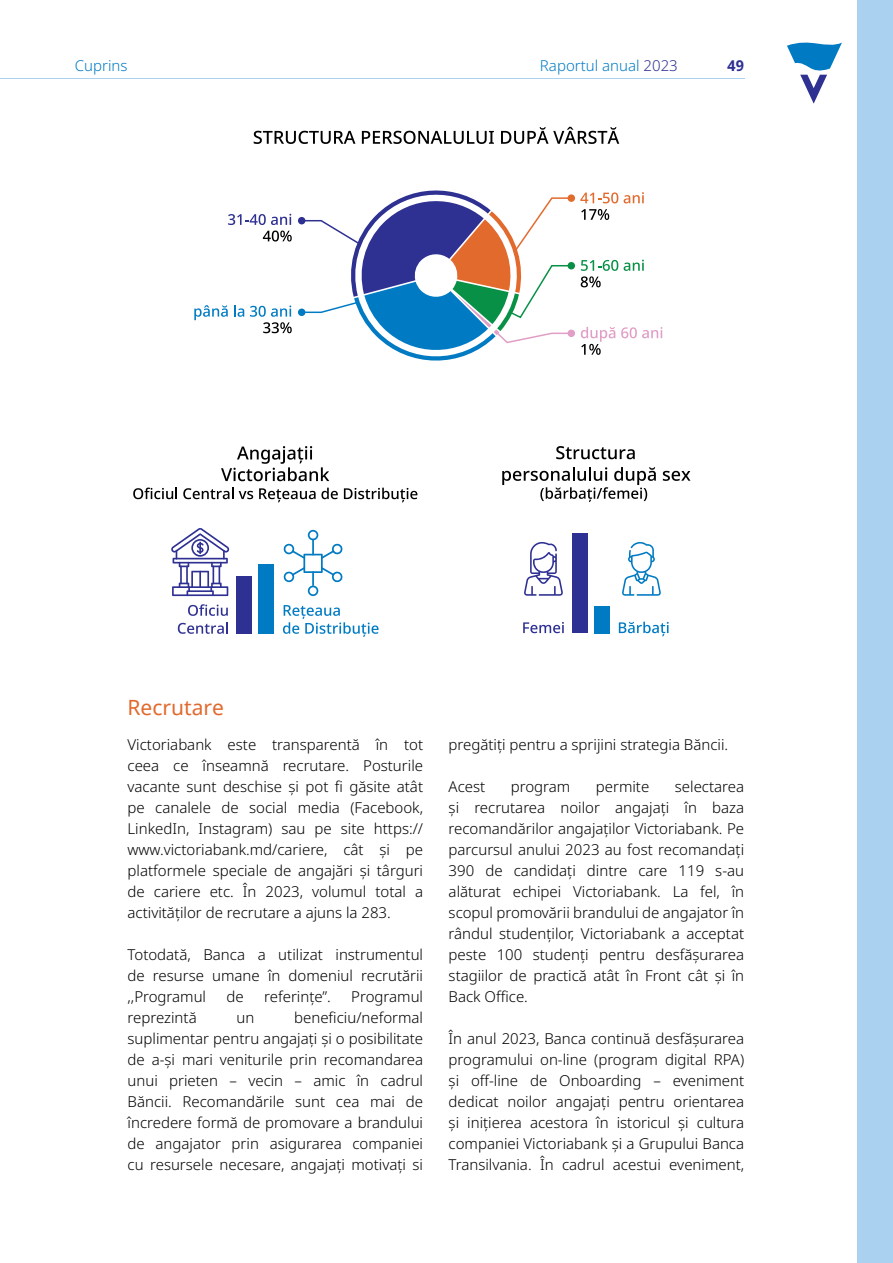
<style>
.page{position:relative;width:893px;height:1263px;background:#fff}
.page>*{position:absolute;margin:0;border:0;box-sizing:border-box;transform-origin:0 0}
.t1{font:21px "Noto Sans";color:#e1692d}
.t2{font:300 15px/21px "Noto Sans";color:#000;text-align:justify}
.t3{font:300 15px "Noto Sans";color:#007bc3}
.t4{font:700 15px "Noto Sans";color:#2e3092}
.s1{color:#2e3092}
</style>
<div class="page">
<svg style="left:787px;top:42px;width:55px;height:62px"></svg>
<hr style="left:0;top:78px;width:744px;height:1px;background:#aad1ef">
<div style="left:858px;top:0;width:35px;height:1263px;background:#aad1ef"></div>
<svg style="left:221px;top:446px;width:108px;height:35px"></svg>
<svg style="left:133px;top:488px;width:44px;height:11px"></svg>
<svg style="left:183px;top:488px;width:50px;height:11px"></svg>
<svg style="left:239px;top:491px;width:14px;height:8px"></svg>
<svg style="left:259px;top:488px;width:79px;height:14px"></svg>
<svg style="left:344px;top:488px;width:73px;height:14px"></svg>
<svg style="left:188px;top:604px;width:40px;height:12px"></svg>
<svg style="left:178px;top:622px;width:50px;height:12px"></svg>
<svg style="left:283px;top:605px;width:96px;height:32px"></svg>
<div style="left:236px;top:576px;width:15px;height:57px;background:#2e3092"></div>
<div style="left:259px;top:564px;width:15px;height:69px;background:#007bc3"></div>
<svg style="left:171px;top:528px;width:58px;height:68px"></svg>
<svg style="left:283px;top:530px;width:60px;height:66px"></svg>
<svg style="left:556px;top:446px;width:79px;height:13px"></svg>
<svg style="left:663px;top:471px;width:27px;height:10px"></svg>
<svg style="left:502px;top:467px;width:154px;height:35px"></svg>
<svg style="left:523px;top:622px;width:41px;height:11px"></svg>
<svg style="left:619px;top:622px;width:50px;height:14px"></svg>
<div style="left:573px;top:534px;width:15px;height:99px;background:#2e3092"></div>
<div style="left:595px;top:606px;width:15px;height:27px;background:#007bc3"></div>
<svg style="left:622px;top:542px;width:39px;height:54px"></svg>
<svg style="left:524px;top:542px;width:39px;height:54px"></svg>
<svg style="left:194px;top:305px;width:34px;height:15px"></svg>
<svg style="left:234px;top:305px;width:10px;height:12px"></svg>
<svg style="left:250px;top:305px;width:42px;height:28px"></svg>
<svg style="left:228px;top:214px;width:63px;height:11px"></svg>
<svg style="left:263px;top:231px;width:29px;height:11px"></svg>
<svg style="left:580px;top:192px;width:38px;height:11px"></svg>
<svg style="left:624px;top:192px;width:20px;height:11px"></svg>
<svg style="left:581px;top:209px;width:28px;height:11px"></svg>
<svg style="left:624px;top:260px;width:20px;height:11px"></svg>
<svg style="left:581px;top:260px;width:37px;height:27px"></svg>
<svg style="left:621px;top:327px;width:41px;height:11px"></svg>
<svg style="left:581px;top:327px;width:34px;height:28px"></svg>
<svg style="left:254px;top:131px;width:101px;height:13px"></svg>
<svg style="left:362px;top:131px;width:132px;height:13px"></svg>
<svg style="left:501px;top:127px;width:118px;height:17px"></svg>
<div style="left:298px;top:217px;width:7px;height:7px;background:#2e3092;border-radius:50%"></div>
<div style="left:298px;top:309px;width:7px;height:7px;background:#007bc3;border-radius:50%"></div>
<div style="left:568px;top:262px;width:7px;height:7px;background:#089146;border-radius:50%"></div>
<div style="left:568px;top:330px;width:7px;height:7px;background:#e19ec6;border-radius:50%"></div>
<svg style="left:300px;top:190px;width:273px;height:171px"></svg>
<p class="t3" style="left:75px;top:55px;width:54px">Cuprins</p>
<p class="t3" style="left:540px;top:55px;width:139px">Raportul anual <span class="s1">2023</span></p>
<p class="t4" style="left:728px;top:55px;width:18px">49</p>
<h1 class="t1" style="left:128px;top:693px;width:98px">Recrutare</h1>
<p class="t2" style="left:128px;top:734px;width:297px">Victoriabank este transparentă în tot ceea ce înseamnă recrutare. Posturile vacante sunt deschise și pot fi găsite atât pe canalele de social media (Facebook, LinkedIn, Instagram) sau pe site https:// www.victoriabank.md/cariere, cât și pe platformele speciale de angajări și târguri de cariere etc. În 2023, volumul total a activităților de recrutare a ajuns la 283.</p>
<p class="t2" style="left:128px;top:944px;width:297px">Totodată, Banca a utilizat instrumentul de resurse umane în domeniul recrutării ,,Programul</p>
<p class="t2" style="left:227px;top:986px;width:19px">de</p>
<p class="t2" style="left:264px;top:986px;width:68px">referințe”.</p>
<p class="t2" style="left:351px;top:986px;width:73px">Programul</p>
<p class="t2" style="left:128px;top:1007px;width:297px;text-indent:167px">beneficiu/neformal suplimentar pentru angajați și o posibilitate de a-și mari veniturile prin recomandarea unui prieten – vecin – amic în cadrul Băncii. Recomandările sunt cea mai de încredere formă de promovare a brandului de angajator prin asigurarea companiei cu resursele necesare, angajați motivați si</p>
<p class="t2" style="left:128px;top:1007px;width:71px">reprezintă</p>
<p class="t2" style="left:236px;top:1007px;width:19px">un</p>
<p class="t2" style="left:449px;top:734px;width:281px">pregătiți pentru a sprijini strategia Băncii.</p>
<p class="t2" style="left:449px;top:776px;width:38px">Acest</p>
<p class="t2" style="left:511px;top:776px;width:61px">program</p>
<p class="t2" style="left:596px;top:776px;width:55px">permite</p>
<p class="t2" style="left:449px;top:776px;width:297px;text-indent:226px">selectarea și recrutarea noilor angajați în baza recomandărilor angajaților Victoriabank. Pe parcursul anului 2023 au fost recomandați 390 de candidați dintre care 119 s-au alăturat echipei Victoriabank. La fel, în scopul promovării brandului de angajator în rândul studenților, Victoriabank a acceptat peste 100 studenți pentru desfășurarea stagiilor de practică atât în Front cât și în Back Office.</p>
<p class="t2" style="left:449px;top:1028px;width:297px">În anul 2023, Banca continuă desfășurarea programului on-line (program digital RPA) și off-line de Onboarding – eveniment dedicat noilor angajați pentru orientarea și inițierea acestora în istoricul și cultura companiei Victoriabank și a Grupului Banca Transilvania. În cadrul acestui eveniment,</p>
</div>
